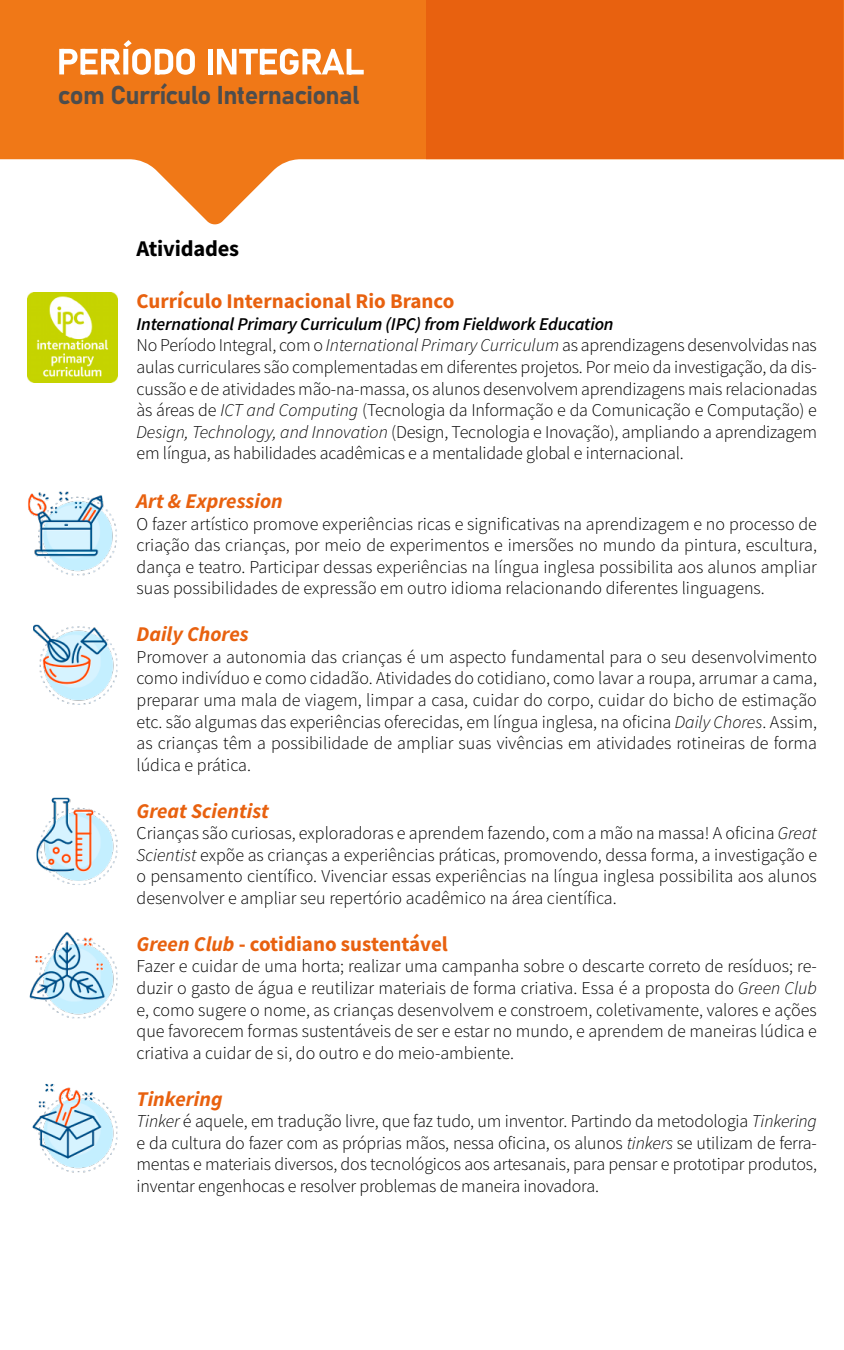
<style>
.page{position:relative;width:844px;height:1350px;background:#fff}
.page>*{position:absolute;margin:0;border:0;box-sizing:border-box;transform-origin:0 0}
.t1{font:25.5px "Bahnschrift";letter-spacing:-.025em;color:#4d4d4d}
.t2{font:700 22.5px "Source Sans Pro";letter-spacing:-.01em;color:#000}
.t3{font:700 21px "Source Sans Pro";color:#e8610f}
.t4{font:italic 700 21px "Source Sans Pro";color:#e8610f}
.t5{font:300 18px/21.6px "Source Sans Pro";letter-spacing:-.01em;color:#000;text-align:justify}
.s1{font-weight:600;font-style:italic}
.s2{font-style:italic}
</style>
<div class="page">
<svg style="left:0;top:0;width:426px;height:225px;fill:#f07817"></svg>
<svg style="left:59px;top:40px;width:136px;height:35px"></svg>
<hr style="left:208px;top:49px;width:4px;height:25px;background:#fff">
<svg style="left:217px;top:49px;width:147px;height:26px"></svg>
<hr style="left:426px;top:159px;width:417px;height:1px;background:#facca6">
<div style="left:426px;top:0;width:417px;height:159px;background:#e8610f"></div>
<svg style="left:843px;top:0;width:1px;height:160px"></svg>
<img style="left:33px;top:624px;width:84px;height:81px">
<img style="left:28px;top:491px;width:89px;height:85px">
<img style="left:36px;top:797px;width:81px;height:88px">
<img style="left:29px;top:932px;width:88px;height:87px">
<img style="left:32px;top:1083px;width:85px;height:90px">
<img style="left:27px;top:292px;width:90px;height:90px">
<h1 class="t1" style="left:58px;top:76px;width:303px">com Currículo Internacional</h1>
<p class="t2" style="left:136px;top:233px;width:104px">Atividades</p>
<p class="t3" style="left:136px;top:287px;width:319px">Currículo Internacional Rio Branco</p>
<p class="t5" style="left:136px;top:313px;width:682px;text-align:left"><span class="s1">International Primary Curriculum (IPC) from Fieldwork Education<br></span>No Período Integral, com o <span class="s2">International Primary Curriculum</span> as aprendizagens desenvolvidas nas aulas curriculares são complementadas em diferentes projetos. Por meio da investigação, da dis&shy;cussão e de atividades mão-na-massa, os alunos desenvolvem aprendizagens mais relacionadas às áreas de <span class="s2">ICT and Computing</span> (Tecnologia da Informação e da Comunicação e Computação) e <span class="s2">Design, Technology, and Innovation</span> (Design, Tecnologia e Inovação), ampliando a aprendizagem em língua, as habilidades acadêmicas e a mentalidade global e internacional.</p>
<p class="t4" style="left:136px;top:487px;width:148px">Art &amp; Expression</p>
<p class="t5" style="left:136px;top:513px;width:682px">O fazer artístico promove experiências ricas e significativas na aprendizagem e no processo de criação das crianças, por meio de experimentos e imersões no mundo da pintura, escultura, dança e teatro. Participar dessas experiências na língua inglesa possibilita aos alunos ampliar suas possibilidades de expressão em outro idioma relacionando diferentes linguagens.</p>
<p class="t4" style="left:136px;top:620px;width:114px">Daily Chores</p>
<p class="t5" style="left:136px;top:646px;width:682px">Promover a autonomia das crianças é um aspecto fundamental para o seu desenvolvimento como indivíduo e como cidadão. Atividades do cotidiano, como lavar a roupa, arrumar a cama, preparar uma mala de viagem, limpar a casa, cuidar do corpo, cuidar do bicho de estimação etc. são algumas das experiências oferecidas, em língua inglesa, na oficina <span class="s2">Daily Chores</span>. Assim, as crianças têm a possibilidade de ampliar suas vivências em atividades rotineiras de forma lúdica e prática.</p>
<p class="t4" style="left:136px;top:797px;width:134px">Great Scientist</p>
<p class="t5" style="left:136px;top:823px;width:682px">Crianças são curiosas, exploradoras e aprendem fazendo, com a mão na massa! A oficina <span class="s2">Great Scientist</span> expõe as crianças a experiências práticas, promovendo, dessa forma, a investigação e o pensamento científico. Vivenciar essas experiências na língua inglesa possibilita aos alunos desenvolver e ampliar seu repertório acadêmico na área científica.</p>
<p class="t3" style="left:136px;top:930px;width:313px"><span class="s2">Green Club</span> - cotidiano sustentável</p>
<p class="t5" style="left:136px;top:956px;width:682px">Fazer e cuidar de uma horta; realizar uma campanha sobre o descarte correto de resíduos; re&shy;duzir o gasto de água e reutilizar materiais de forma criativa. Essa é a proposta do <span class="s2">Green Club </span>e, como sugere o nome, as crianças desenvolvem e constroem, coletivamente, valores e ações que favorecem formas sustentáveis de ser e estar no mundo, e aprendem de maneiras lúdica e criativa a cuidar de si, do outro e do meio-ambiente.</p>
<p class="t4" style="left:136px;top:1085px;width:87px">Tinkering</p>
<p class="t5" style="left:136px;top:1111px;width:682px"><span class="s2">Tinker</span> é aquele, em tradução livre, que faz tudo, um inventor. Partindo da metodologia <span class="s2">Tinkering </span>e da cultura do fazer com as próprias mãos, nessa oficina, os alunos <span class="s2">tinkers</span> se utilizam de ferra&shy;mentas e materiais diversos, dos tecnológicos aos artesanais, para pensar e prototipar produtos, inventar engenhocas e resolver problemas de maneira inovadora.</p>
</div>
